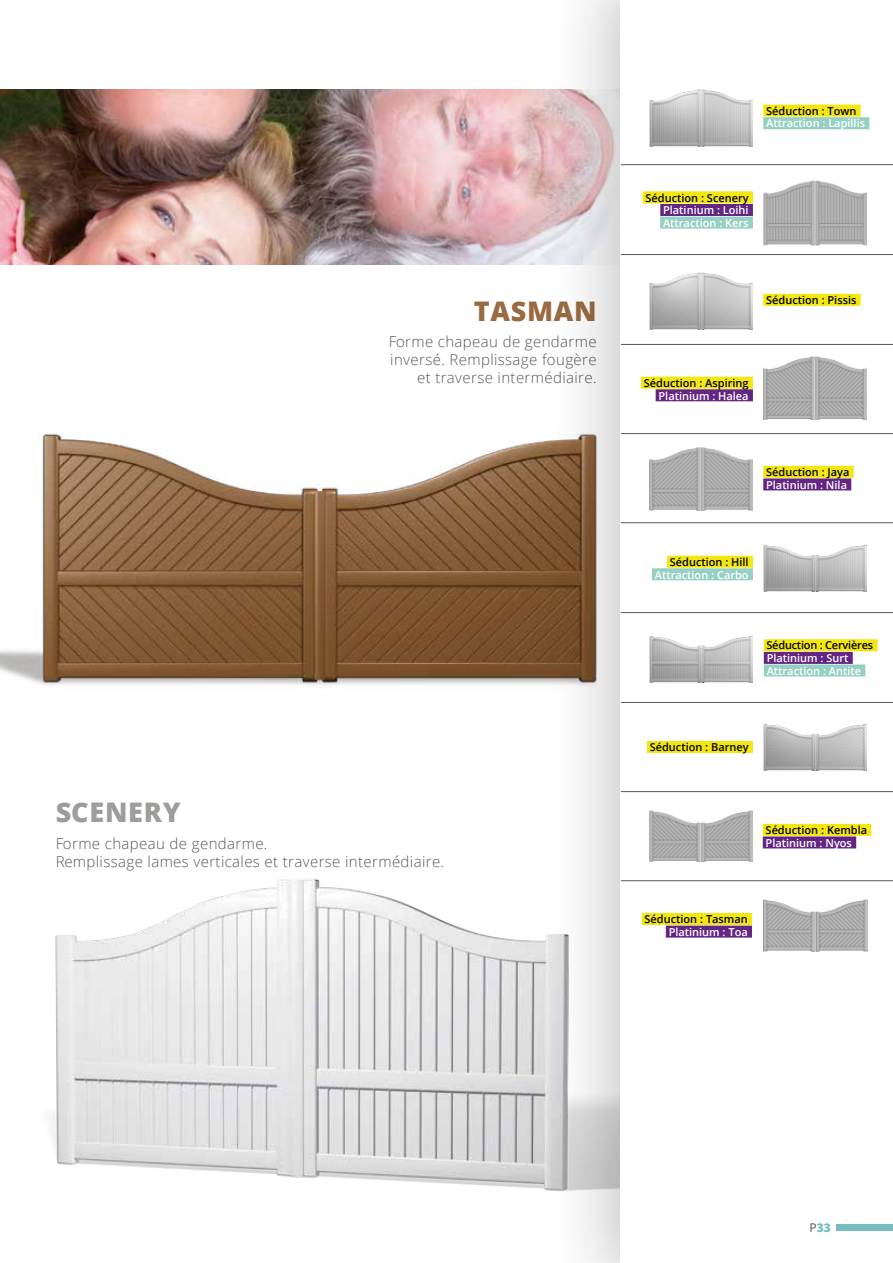
<style>
.page{position:relative;width:893px;height:1263px;background:#fff}
.page>*{position:absolute;margin:0;border:0;box-sizing:border-box;transform-origin:0 0}
.t1{font:800 27px "Open Sans";letter-spacing:.025em;color:#9d9d9c}
.t2{font:800 27px "Open Sans";letter-spacing:.025em;color:#9a6b42}
.t3{font:300 15px/18px "Open Sans";letter-spacing:.025em;color:#575756}
.t4{font:800 12px "Open Sans";color:#76bcc1}
.t5{font:600 10.95px/12.6px "Open Sans";color:#fff}
.t6{font:600 10.95px "Open Sans";color:#000}
.t7{font:600 10.95px "Open Sans";letter-spacing:-.02em;color:#000}
.s1{font-weight:400;color:#49565c}
</style>
<div class="page">
<img style="left:0;top:433px;width:544px;height:253px">
<img style="left:50px;top:879px;width:494px;height:310px">
<img style="left:0;top:89px;width:544px;height:176px">
<div style="left:544px;top:0;width:349px;height:1263px;background:#000;opacity:.21"></div>
<div style="left:621px;top:0;width:272px;height:1263px;background:#fff"></div>
<img style="left:763px;top:545px;width:104px;height:46px">
<img style="left:763px;top:724px;width:104px;height:46px">
<img style="left:649px;top:636px;width:103px;height:46px">
<img style="left:764px;top:181px;width:103px;height:64px">
<img style="left:764px;top:357px;width:103px;height:62px">
<img style="left:649px;top:810px;width:103px;height:52px">
<img style="left:764px;top:899px;width:104px;height:52px">
<img style="left:649px;top:447px;width:103px;height:64px">
<img style="left:649px;top:89px;width:103px;height:57px">
<div style="left:643px;top:191px;width:110px;height:12px;background:#f4e70f"></div>
<div style="left:660px;top:204px;width:93px;height:12px;background:#632682"></div>
<div style="left:660px;top:217px;width:93px;height:12px;background:#96d0c3"></div>
<div style="left:667px;top:556px;width:86px;height:12px;background:#f4e70f"></div>
<div style="left:652px;top:568px;width:101px;height:12px;background:#96d0c3"></div>
<div style="left:647px;top:741px;width:106px;height:12px;background:#f4e70f"></div>
<div style="left:641px;top:377px;width:112px;height:12px;background:#f4e70f"></div>
<div style="left:656px;top:389px;width:97px;height:12px;background:#632682"></div>
<div style="left:763px;top:824px;width:108px;height:12px;background:#f4e70f"></div>
<div style="left:763px;top:836px;width:93px;height:12px;background:#632682"></div>
<div style="left:642px;top:913px;width:110px;height:12px;background:#f4e70f"></div>
<div style="left:666px;top:925px;width:86px;height:12px;background:#632682"></div>
<div style="left:764px;top:639px;width:114px;height:12px;background:#f4e70f"></div>
<div style="left:764px;top:652px;width:89px;height:12px;background:#632682"></div>
<div style="left:764px;top:664px;width:101px;height:12px;background:#96d0c3"></div>
<div style="left:763px;top:466px;width:91px;height:12px;background:#f4e70f"></div>
<div style="left:763px;top:478px;width:88px;height:12px;background:#632682"></div>
<hr style="left:621px;top:164px;width:272px;height:1px;background:#575756">
<hr style="left:621px;top:254px;width:272px;height:1px;background:#575756">
<hr style="left:621px;top:344px;width:272px;height:1px;background:#575756">
<hr style="left:621px;top:433px;width:272px;height:1px;background:#575756">
<hr style="left:621px;top:522px;width:272px;height:1px;background:#575756">
<hr style="left:621px;top:612px;width:272px;height:1px;background:#575756">
<hr style="left:621px;top:702px;width:272px;height:1px;background:#575756">
<hr style="left:621px;top:791px;width:272px;height:1px;background:#575756">
<hr style="left:621px;top:880px;width:272px;height:1px;background:#575756">
<div style="left:763px;top:105px;width:98px;height:12px;background:#f4e70f"></div>
<div style="left:763px;top:117px;width:106px;height:12px;background:#96d0c3"></div>
<div style="left:763px;top:294px;width:98px;height:12px;background:#f4e70f"></div>
<img style="left:649px;top:272px;width:103px;height:57px">
<div style="left:836px;top:1224px;width:57px;height:7px;background:#76bcc1"></div>
<h1 class="t2" style="left:474px;top:290px;width:124px">TASMAN</h1>
<h2 class="t3" style="left:388px;top:332px;width:210px;text-align:right">Forme chapeau de gendarme inversé. Remplissage fougère et traverse intermédiaire.</h2>
<h1 class="t1" style="left:55px;top:792px;width:127px">SCENERY</h1>
<h2 class="t3" style="left:55px;top:834px;width:391px">Forme chapeau de gendarme.<br>Remplissage lames verticales et traverse intermédiaire.</h2>
<p class="t6" style="left:766px;top:103px;width:92px">Séduction : Town</p>
<p class="t5" style="left:766px;top:117px;width:100px">Attraction : Lapillis</p>
<p class="t6" style="left:646px;top:190px;width:105px">Séduction : Scenery</p>
<p class="t5" style="left:663px;top:204px;width:87px">Platinium : Loihi<br>Attraction : Kers</p>
<p class="t6" style="left:766px;top:293px;width:92px">Séduction : Pissis</p>
<p class="t6" style="left:644px;top:375px;width:106px">Séduction : Aspiring</p>
<p class="t5" style="left:658px;top:389px;width:92px">Platinium : Halea</p>
<p class="t6" style="left:766px;top:464px;width:85px">Séduction : Jaya</p>
<p class="t5" style="left:766px;top:478px;width:82px">Platinium : Nila</p>
<p class="t6" style="left:670px;top:554px;width:80px">Séduction : Hill</p>
<p class="t5" style="left:655px;top:568px;width:95px">Attraction : Carbo</p>
<p class="t7" style="left:766px;top:638px;width:108px">Séduction : Cervières</p>
<p class="t5" style="left:767px;top:652px;width:96px">Platinium : Surt<br>Attraction : Antite</p>
<p class="t6" style="left:650px;top:740px;width:100px">Séduction : Barney</p>
<p class="t6" style="left:766px;top:822px;width:103px">Séduction : Kembla</p>
<p class="t5" style="left:766px;top:836px;width:88px">Platinium : Nyos</p>
<p class="t6" style="left:645px;top:912px;width:105px">Séduction : Tasman</p>
<p class="t5" style="left:669px;top:925px;width:81px">Platinium : Toa</p>
<p class="t4" style="left:810px;top:1219px;width:23px"><span class="s1">P</span>33</p>
</div>
